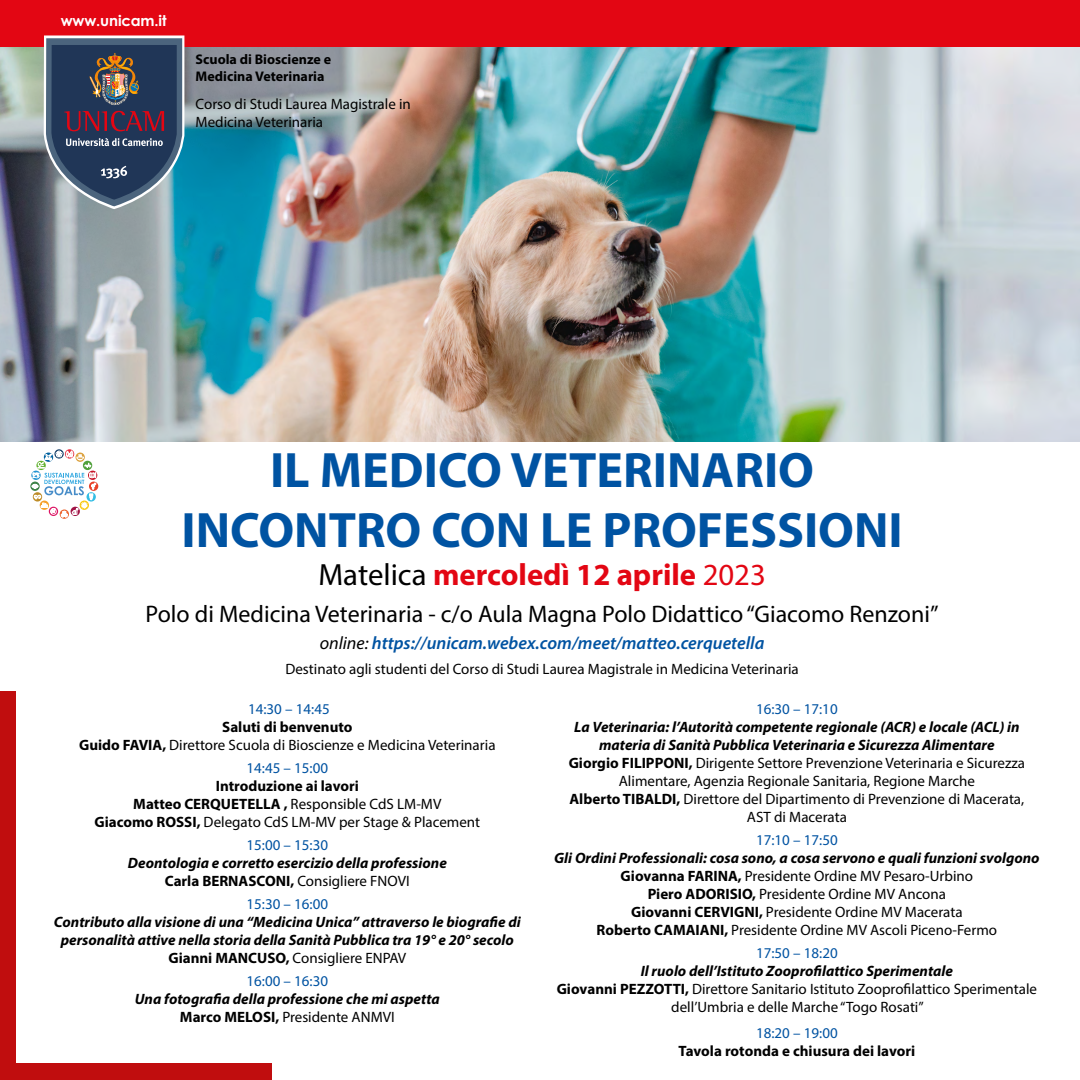
<style>
.page{position:relative;width:1080px;height:1080px;background:#fff}
.page>*{position:absolute;margin:0;border:0;box-sizing:border-box;transform-origin:0 0}
.t1{font:700 50px/60px "Myriad Pro";color:#0053a2;text-align:center}
.t2{font:700 30.8px "Myriad Pro";color:#e30613}
.t3{font:24px "Myriad Pro";color:#000}
.t4{font:italic 600 18px "Myriad Pro";color:#0053a2}
.t5{font:15px/18px "Myriad Pro";color:#000;text-align:center}
.t6{font:italic 700 15px/18px "Myriad Pro";color:#000;text-align:center}
.t7{font:15px "Myriad Pro";color:#0053a2}
.t8{font:700 15px "Myriad Pro";color:#000}
.t9{font:700 15px "Century Gothic Pro";letter-spacing:-.01em;color:#fff}
.t10{font:700 14px/16.8px "Myriad Pro";color:#000}
.s1{font-weight:400;color:#000}
.s2{font-weight:400}
.s3{font-weight:700}
.s4{font-style:normal}
.s5{font-weight:400;font-style:normal}
.s6{font-weight:700;font-style:italic}
</style>
<div class="page">
<img style="left:0;top:46px;width:1080px;height:395px">
<div style="left:0;top:0;width:1080px;height:46px;background:#e30613"></div>
<svg style="left:44px;top:35px;width:140px;height:174px;background:#4d596f"></svg>
<div style="left:0;top:692px;width:16px;height:377px;background:#c00d0e"></div>
<div style="left:0;top:1064px;width:272px;height:16px;background:#c00d0e"></div>
<svg style="left:89px;top:482px;width:9px;height:9px"></svg>
<svg style="left:54px;top:449px;width:10px;height:10px"></svg>
<svg style="left:32px;top:451px;width:64px;height:67px"></svg>
<p class="t9" style="left:61px;top:11px;width:107px">www.unicam.it</p>
<p class="t10" style="left:196px;top:51px;width:137px">Scuola di Bioscienze e<br>Medicina Veterinaria</p>
<p class="t5" style="left:196px;top:95px;width:217px;text-align:left">Corso di Studi Laurea Magistrale in<br>Medicina Veterinaria</p>
<h1 class="t1" style="left:181px;top:438px;width:723px">IL MEDICO VETERINARIO<br>INCONTRO CON LE PROFESSIONI</h1>
<h2 class="t2" style="left:318px;top:554px;width:449px"><span class="s1">Matelica</span> mercoledì 12 aprile <span class="s2">2023</span></h2>
<h3 class="t3" style="left:146px;top:599px;width:794px">Polo di Medicina Veterinaria - c/o Aula Magna Polo Didattico “Giacomo Renzoni”</h3>
<p class="t4" style="left:320px;top:631px;width:446px"><span class="s1">online:</span> https://unicam.webex.com/meet/matteo.cerquetella</p>
<p class="t5" style="left:285px;top:660px;width:515px">Destinato agli studenti del Corso di Studi Laurea Magistrale in Medicina Veterinaria</p>
<p class="t7" style="left:248px;top:700px;width:83px">14:30 – 14:45</p>
<p class="t5" style="left:79px;top:718px;width:418px"><span class="s3">Saluti di benvenuto<br>Guido FAVIA,</span> Direttore Scuola di Bioscienze e Medicina Veterinaria</p>
<p class="t7" style="left:247px;top:758px;width:83px">14:45 – 15:00</p>
<p class="t5" style="left:94px;top:777px;width:387px"><span class="s3">Introduzione ai lavori<br>Matteo CERQUETELLA ,</span> Responsible CdS LM-MV<br><span class="s3">Giacomo ROSSI,</span> Delegato CdS LM-MV per Stage &amp; Placement</p>
<p class="t7" style="left:247px;top:835px;width:83px">15:00 – 15:30</p>
<p class="t6" style="left:128px;top:853px;width:321px">Deontologia e corretto esercizio della professione<br><span class="s4">Carla BERNASCONI,</span> <span class="s5">Consigliere FNOVI</span></p>
<p class="t7" style="left:247px;top:894px;width:83px">15:30 – 16:00</p>
<p class="t6" style="left:54px;top:912px;width:468px">Contributo alla visione di una “Medicina Unica” attraverso le biografie di personalità attive nella storia della Sanità Pubblica tra 19° e 20° secolo<br><span class="s4">Gianni MANCUSO,</span> <span class="s5">Consigliere ENPAV</span></p>
<p class="t7" style="left:247px;top:971px;width:83px">16:00 – 16:30</p>
<p class="t6" style="left:135px;top:989px;width:307px">Una fotografia della professione che mi aspetta<br><span class="s4">Marco MELOSI,</span> <span class="s5">Presidente ANMVI</span></p>
<p class="t7" style="left:756px;top:699px;width:83px">16:30 – 17:10</p>
<p class="t5" style="left:569px;top:718px;width:458px"><span class="s6">La Veterinaria: l’Autorità competente regionale (ACR) e locale (ACL) in materia di Sanità Pubblica Veterinaria e Sicurezza Alimentare<br></span><span class="s3">Giorgio FILIPPONI,</span> Dirigente Settore Prevenzione Veterinaria e Sicurezza Alimentare, Agenzia Regionale Sanitaria, Regione Marche<br><span class="s3">Alberto TIBALDI,</span> Direttore del Dipartimento di Prevenzione di Macerata, AST di Macerata</p>
<p class="t7" style="left:756px;top:830px;width:83px">17:10 – 17:50</p>
<p class="t5" style="left:554px;top:848px;width:487px"><span class="s6">Gli Ordini Professionali: cosa sono, a cosa servono e quali funzioni svolgono </span><span class="s3">Giovanna FARINA,</span> Presidente Ordine MV Pesaro-Urbino<br><span class="s3">Piero ADORISIO,</span> Presidente Ordine MV Ancona<br><span class="s3">Giovanni CERVIGNI,</span> Presidente Ordine MV Macerata<br><span class="s3">Roberto CAMAIANI,</span> Presidente Ordine MV Ascoli Piceno-Fermo</p>
<p class="t7" style="left:756px;top:943px;width:83px">17:50 – 18:20</p>
<p class="t5" style="left:557px;top:961px;width:482px"><span class="s6">Il ruolo dell’Istituto Zooprofilattico Sperimentale<br></span><span class="s3">Giovanni PEZZOTTI,</span> Direttore Sanitario Istituto Zooprofilattico Sperimentale dell’Umbria e delle Marche “Togo Rosati”</p>
<p class="t7" style="left:756px;top:1023px;width:83px">18:20 – 19:00</p>
<p class="t8" style="left:679px;top:1041px;width:238px">Tavola rotonda e chiusura dei lavori</p>
</div>
